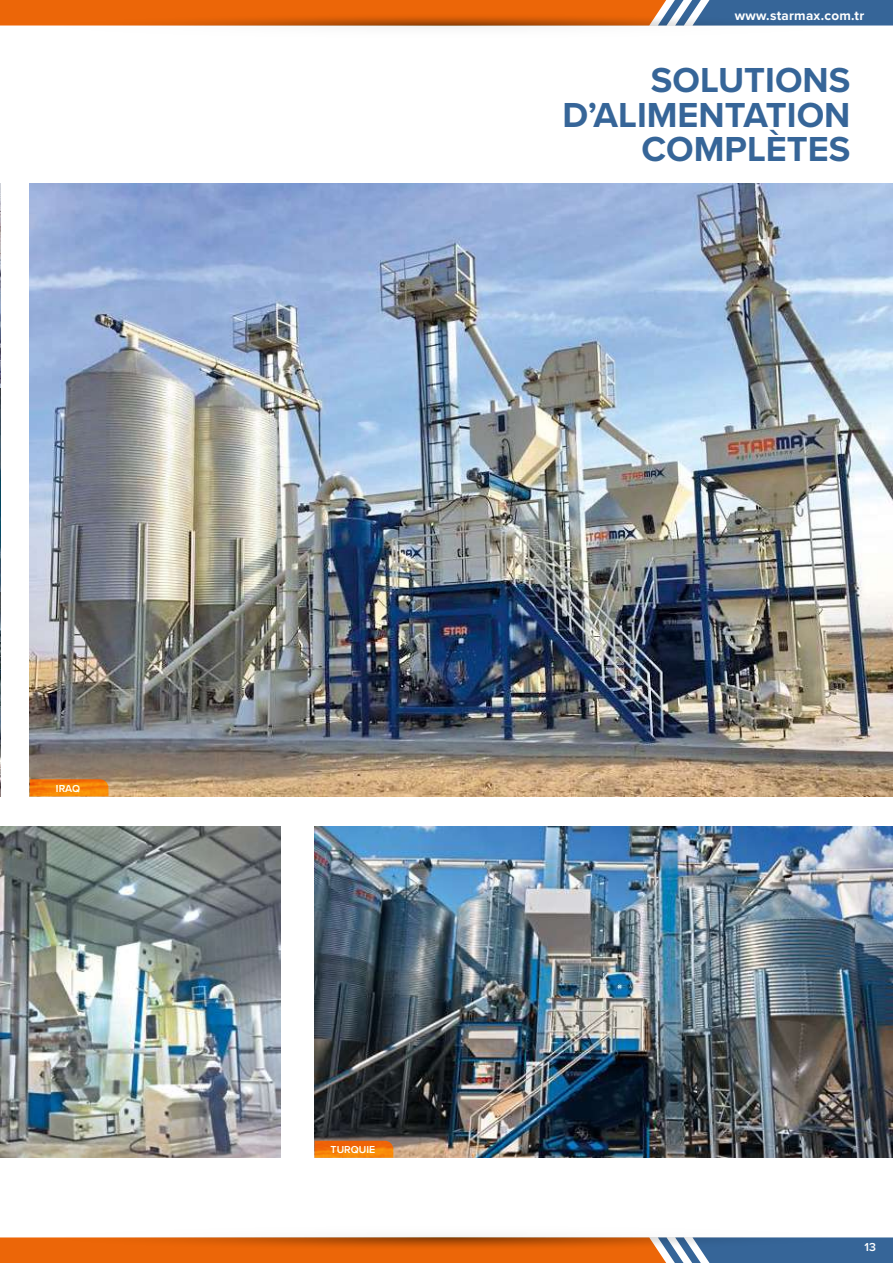
<style>
.page{position:relative;width:893px;height:1263px;background:#fff}
.page>*{position:absolute;margin:0;border:0;box-sizing:border-box;transform-origin:0 0}
.t1{font:700 36px/34.5px "Proxima Nova";color:#366598;text-align:right}
.t2{font:700 13.5px "Proxima Nova";letter-spacing:.02em;color:#fff}
.t3{font:600 12px "Proxima Nova";color:#fff}
.t4{font:600 10.5px "Proxima Nova";color:#fff}
</style>
<div class="page">
<svg style="left:0;top:1237px;width:893px;height:26px;background:#ba6730"></svg>
<hr style="left:80px;top:1237px;width:732px;height:1px;background:#fff">
<svg style="left:0;top:0;width:893px;height:26px;background:#bc6933"></svg>
<img style="left:0;top:826px;width:281px;height:332px">
<img style="left:315px;top:826px;width:578px;height:332px">
<img style="left:30px;top:184px;width:863px;height:612px">
<img style="left:0;top:184px;width:1px;height:204px">
<img style="left:0;top:388px;width:1px;height:204px">
<img style="left:0;top:592px;width:1px;height:204px">
<svg style="left:30px;top:779px;width:78px;height:17px"></svg>
<svg style="left:315px;top:1141px;width:78px;height:17px"></svg>
<p class="t4" style="left:56px;top:780px;width:26px">IRAQ</p>
<p class="t2" style="left:735px;top:8px;width:131px">www.starmax.com.tr</p>
<p class="t1" style="left:562px;top:62px;width:290px">SOLUTIONS<br>D’ALIMENTATION<br>COMPLÈTES</p>
<p class="t4" style="left:331px;top:1142px;width:46px">TURQUIE</p>
<p class="t3" style="left:864px;top:1238px;width:13px">13</p>
</div>
